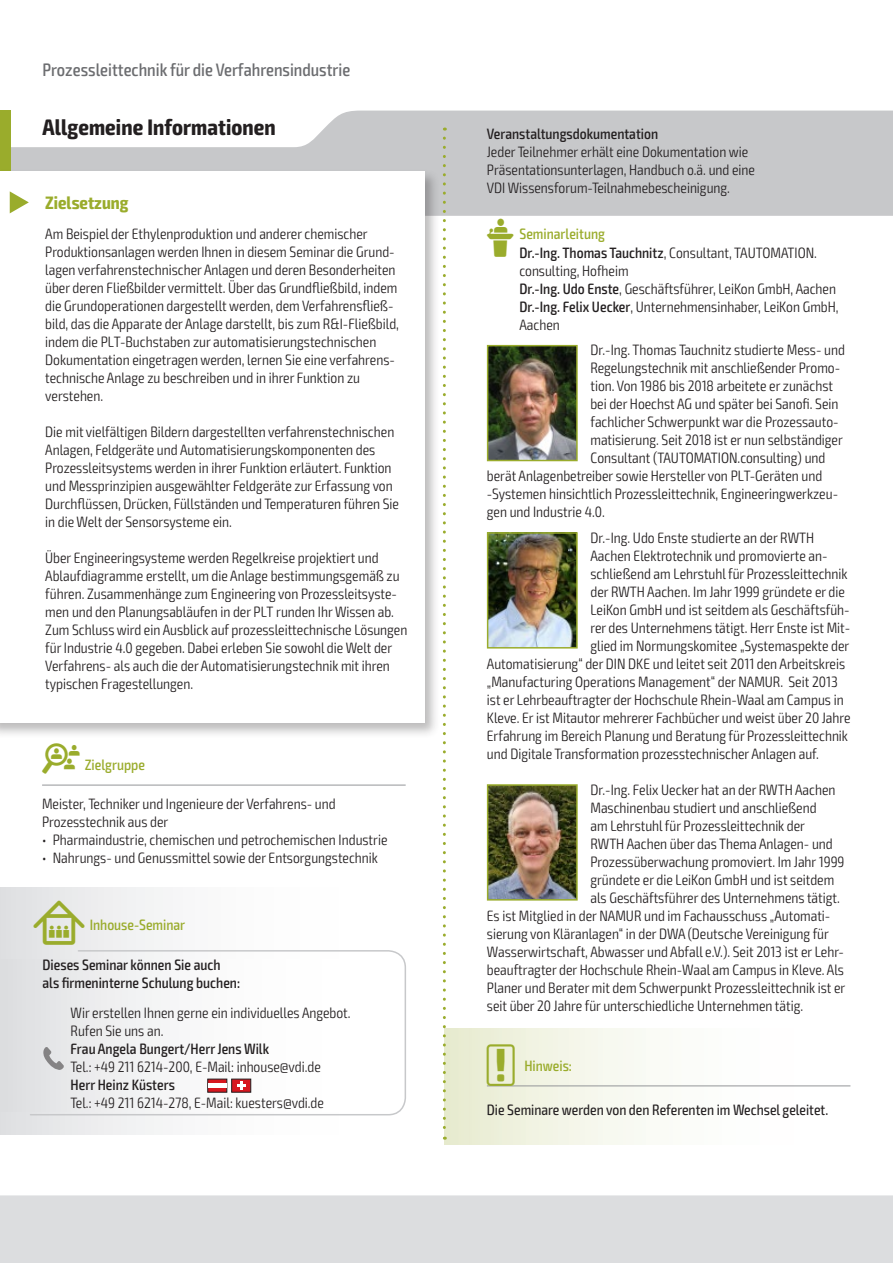
<style>
.page{position:relative;width:893px;height:1263px;background:#fff}
.page>*{position:absolute;margin:0;border:0;box-sizing:border-box;transform-origin:0 0}
.t1{font:700 condensed 22.5px "Exo 2";letter-spacing:.005em;color:#231f20}
.t2{font:500 condensed 18px "Exo 2";color:#6c6d70}
.t3{font:700 condensed 18px "Exo 2";color:#9aac2c}
.t4{font:300 condensed 15px/18px "Exo 2";color:#231f20}
.t5{font:500 condensed 15px/18px "Exo 2";color:#231f20}
.t6{font:condensed 15px "Exo 2";color:#231f20}
.t7{font:500 condensed 15px "Exo 2";color:#9aac2c}
.s1{font-family:"VDI Iconset S4 A Regular";font-weight:400;font-stretch:normal}
.s2{font-family:"VDI Iconset S4 A Regular";font-weight:400;font-stretch:normal;font-size:15.45px}
.s3{font-family:"VDI Iconset S4 A Regular";font-weight:400;font-stretch:normal;color:#9aac2c}
.s4{font-weight:500;color:#9aac2c}
.s5{font-weight:500}
.s6{font-family:"VDI Iconset S4 A Regular";font-weight:400;font-stretch:normal;font-size:19.5px}
</style>
<div class="page">
<div style="left:0;top:1195px;width:893px;height:68px;background:#dcdddf"></div>
<svg style="left:11px;top:111px;width:881px;height:105px;fill:#c7c8ca"></svg>
<hr style="left:892px;top:111px;width:1px;height:105px;background:#9aac2c">
<div style="left:0;top:111px;width:11px;height:63px;background:#9aac2c"></div>
<hr style="left:42px;top:785px;width:364px;height:1px;background:#939598">
<div style="left:0;top:168px;width:440px;height:570px;background:#231f20;opacity:.3"></div>
<div style="left:0;top:171px;width:424px;height:552px;background:#fff"></div>
<svg style="left:10px;top:191px;width:19px;height:22px"></svg>
<div style="left:0;top:887px;width:406px;height:247px;background:linear-gradient(to right,#e4e5e7,#fff)"></div>
<svg style="left:29px;top:949px;width:377px;height:167px"></svg>
<div style="left:0;top:959px;width:383px;height:152px;background:linear-gradient(to right,#e2e3e5,#fff)"></div>
<svg style="left:207px;top:1079px;width:44px;height:13px"></svg>
<div style="left:208px;top:1083px;width:19px;height:5px;background:#fff"></div>
<svg style="left:43px;top:1047px;width:21px;height:23px"></svg>
<img style="left:490px;top:535px;width:85px;height:110px">
<div style="left:487px;top:532px;width:91px;height:116px;border:2px solid #9aac2c"></div>
<img style="left:490px;top:787px;width:85px;height:110px">
<div style="left:487px;top:784px;width:91px;height:116px;border:2px solid #9aac2c"></div>
<img style="left:490px;top:348px;width:85px;height:110px">
<div style="left:487px;top:345px;width:91px;height:116px;border:2px solid #9aac2c"></div>
<div style="left:444px;top:1028px;width:406px;height:116px;background:linear-gradient(to right,#eaeed6,#fff)"></div>
<hr style="left:487px;top:1085px;width:363px;height:1px;background:#939598">
<svg style="left:443px;top:138px;width:3px;height:1002px"></svg>
<p class="t2" style="left:43px;top:59px;width:309px">Prozessleittechnik für die Verfahrensindustrie</p>
<h1 class="t1" style="left:43px;top:113px;width:235px">Allgemeine Informationen</h1>
<p class="t5" style="left:487px;top:125px;width:173px">Veranstaltungsdokumentation</p>
<p class="t4" style="left:487px;top:143px;width:270px">Jeder Teilnehmer erhält eine Dokumentation wie<br>Präsentationsunterlagen, Handbuch o.ä. und eine<br>VDI Wissensforum-Teilnahmebescheinigung.</p>
<p class="t3" style="left:45px;top:192px;width:85px">Zielsetzung</p>
<p class="t4" style="left:45px;top:225px;width:355px">Am Beispiel der Ethylenproduktion und anderer chemischer Produktionsanlagen werden Ihnen in diesem Seminar die Grund&shy;lagen verfahrenstechnischer Anlagen und deren Besonderheiten über deren Fließbilder vermittelt. Über das Grundfließbild, indem die Grundoperationen dargestellt werden, dem Verfahrensfließ&shy;bild, das die Apparate der Anlage darstellt, bis zum R&amp;I-Fließbild, indem die PLT-Buchstaben zur automatisierungstechnischen Dokumentation eingetragen werden, lernen Sie eine verfahrens&shy;technische Anlage zu beschreiben und in ihrer Funktion zu verstehen.</p>
<p class="t4" style="left:45px;top:423px;width:355px">Die mit vielfältigen Bildern dargestellten verfahrenstechnischen Anlagen, Feldgeräte und Automatisierungskomponenten des Prozessleitsystems werden in ihrer Funktion erläutert. Funktion und Messprinzipien ausgewählter Feldgeräte zur Erfassung von Durchflüssen, Drücken, Füllständen und Temperaturen führen Sie in die Welt der Sensorsysteme ein.</p>
<p class="t4" style="left:45px;top:549px;width:364px">Über Engineeringsysteme werden Regelkreise projektiert und Ablaufdiagramme erstellt, um die Anlage bestimmungsgemäß zu führen. Zusammenhänge zum Engineering von Prozessleitsyste&shy;men und den Planungsabläufen in der PLT runden Ihr Wissen ab.<br>Zum Schluss wird ein Ausblick auf prozessleittechnische Lösungen für Industrie 4.0 gegeben. Dabei erleben Sie sowohl die Welt der Verfahrens- als auch die der Automatisierungstechnik mit ihren typischen Fragestellungen.</p>
<p class="t7" style="left:42px;top:756px;width:104px"><span class="s1">Z</span> Zielgruppe</p>
<p class="t4" style="left:42px;top:795px;width:295px">Meister, Techniker und Ingenieure der Verfahrens- und<br>Prozesstechnik aus der</p>
<p class="t4" style="left:42px;top:831px;width:347px">• Pharmaindustrie, chemischen und petrochemischen Industrie</p>
<p class="t4" style="left:42px;top:849px;width:337px">• Nahrungs- und Genussmittel sowie der Entsorgungstechnik</p>
<p class="t7" style="left:33px;top:916px;width:153px"><span class="s2">I</span> Inhouse-Seminar</p>
<p class="t5" style="left:43px;top:955px;width:199px">Dieses Seminar können Sie auch als firmeninterne Schulung buchen:</p>
<p class="t4" style="left:71px;top:1004px;width:282px">Wir erstellen Ihnen gerne ein individuelles Angebot.<br>Rufen Sie uns an.</p>
<p class="t5" style="left:71px;top:1040px;width:200px">Frau Angela Bungert/Herr Jens Wilk</p>
<p class="t4" style="left:71px;top:1058px;width:252px">Tel.: +49 211 6214-200, E-Mail: inhouse@vdi.de</p>
<p class="t5" style="left:71px;top:1076px;width:106px">Herr Heinz Küsters</p>
<p class="t4" style="left:71px;top:1094px;width:255px">Tel.: +49 211 6214-278, E-Mail: kuesters@vdi.de</p>
<p class="t4" style="left:519px;top:225px;width:321px;text-indent:-33px"><span class="s3">L</span> <span class="s4">Seminarleitung<br></span><span class="s5">Dr.-Ing. Thomas Tauchnitz</span>, Consultant, TAUTOMATION. consulting, Hofheim<br><span class="s5">Dr.-Ing. Udo Enste</span>, Geschäftsführer, LeiKon GmbH, Aachen <span class="s5">Dr.-Ing. Felix Uecker</span>, Unternehmensinhaber, LeiKon GmbH, Aachen</p>
<p class="t4" style="left:590px;top:341px;width:256px">Dr.-Ing. Thomas Tauchnitz studierte Mess- und</p>
<p class="t4" style="left:590px;top:359px;width:251px">Regelungstechnik mit anschließender Promo-</p>
<p class="t4" style="left:590px;top:377px;width:244px">tion. Von 1986 bis 2018 arbeitete er zunächst</p>
<p class="t4" style="left:590px;top:395px;width:250px">bei der Hoechst AG und später bei Sanofi. Sein</p>
<p class="t4" style="left:590px;top:413px;width:250px">fachlicher Schwerpunkt war die Prozessauto-</p>
<p class="t4" style="left:590px;top:431px;width:254px">matisierung. Seit 2018 ist er nun selbständiger</p>
<p class="t4" style="left:590px;top:449px;width:236px">Consultant (TAUTOMATION.consulting) und</p>
<p class="t4" style="left:487px;top:467px;width:337px">berät Anlagenbetreiber sowie Hersteller von PLT-Geräten und</p>
<p class="t4" style="left:487px;top:485px;width:353px">-Systemen hinsichtlich Prozessleittechnik, Engineeringwerkzeu-</p>
<p class="t4" style="left:487px;top:503px;width:119px">gen und Industrie 4.0.</p>
<p class="t4" style="left:590px;top:529px;width:225px">Dr.-Ing. Udo Enste studierte an der RWTH</p>
<p class="t4" style="left:590px;top:547px;width:239px">Aachen Elektrotechnik und promovierte an-</p>
<p class="t4" style="left:590px;top:565px;width:259px">schließend am Lehrstuhl für Prozessleittechnik</p>
<p class="t4" style="left:590px;top:583px;width:256px">der RWTH Aachen. Im Jahr 1999 gründete er die</p>
<p class="t4" style="left:590px;top:601px;width:261px">LeiKon GmbH und ist seitdem als Geschäftsfüh-</p>
<p class="t4" style="left:590px;top:619px;width:261px">rer des Unternehmens tätigt. Herr Enste ist Mit-</p>
<p class="t4" style="left:590px;top:637px;width:260px">glied im Normungskomitee „Systemaspekte der</p>
<p class="t4" style="left:487px;top:655px;width:360px">Automatisierung“ der DIN DKE und leitet seit 2011 den Arbeitskreis</p>
<p class="t4" style="left:487px;top:673px;width:352px">„Manufacturing Operations Management“ der NAMUR. Seit 2013</p>
<p class="t4" style="left:487px;top:691px;width:358px">ist er Lehrbeauftragter der Hochschule Rhein-Waal am Campus in</p>
<p class="t4" style="left:487px;top:709px;width:365px">Kleve. Er ist Mitautor mehrerer Fachbücher und weist über 20 Jahre</p>
<p class="t4" style="left:487px;top:727px;width:363px">Erfahrung im Bereich Planung und Beratung für Prozessleittechnik</p>
<p class="t4" style="left:487px;top:745px;width:334px">und Digitale Transformation prozesstechnischer Anlagen auf.</p>
<p class="t4" style="left:590px;top:781px;width:247px">Dr.-Ing. Felix Uecker hat an der RWTH Aachen</p>
<p class="t4" style="left:590px;top:799px;width:228px">Maschinenbau studiert und anschließend</p>
<p class="t4" style="left:590px;top:817px;width:216px">am Lehrstuhl für Prozessleittechnik der</p>
<p class="t4" style="left:590px;top:835px;width:244px">RWTH Aachen über das Thema Anlagen- und</p>
<p class="t4" style="left:590px;top:853px;width:255px">Prozessüberwachung promoviert. Im Jahr 1999</p>
<p class="t4" style="left:590px;top:871px;width:245px">gründete er die LeiKon GmbH und ist seitdem</p>
<p class="t4" style="left:590px;top:889px;width:251px">als Geschäftsführer des Unternehmens tätigt.</p>
<p class="t4" style="left:487px;top:907px;width:345px">Es ist Mitglied in der NAMUR und im Fachausschuss „Automati-</p>
<p class="t4" style="left:487px;top:925px;width:344px">sierung von Kläranlagen“ in der DWA (Deutsche Vereinigung für</p>
<p class="t4" style="left:487px;top:943px;width:358px">Wasserwirtschaft, Abwasser und Abfall e.V.). Seit 2013 ist er Lehr-</p>
<p class="t4" style="left:487px;top:961px;width:359px">beauftragter der Hochschule Rhein-Waal am Campus in Kleve. Als</p>
<p class="t4" style="left:487px;top:979px;width:360px">Planer und Berater mit dem Schwerpunkt Prozessleittechnik ist er</p>
<p class="t4" style="left:487px;top:997px;width:318px">seit über 20 Jahre für unterschiedliche Unternehmen tätig.</p>
<p class="t7" style="left:487px;top:1056px;width:87px"><span class="s6">!</span> Hinweis:</p>
<p class="t6" style="left:487px;top:1101px;width:343px">Die Seminare werden von den Referenten im Wechsel geleitet.</p>
</div>
